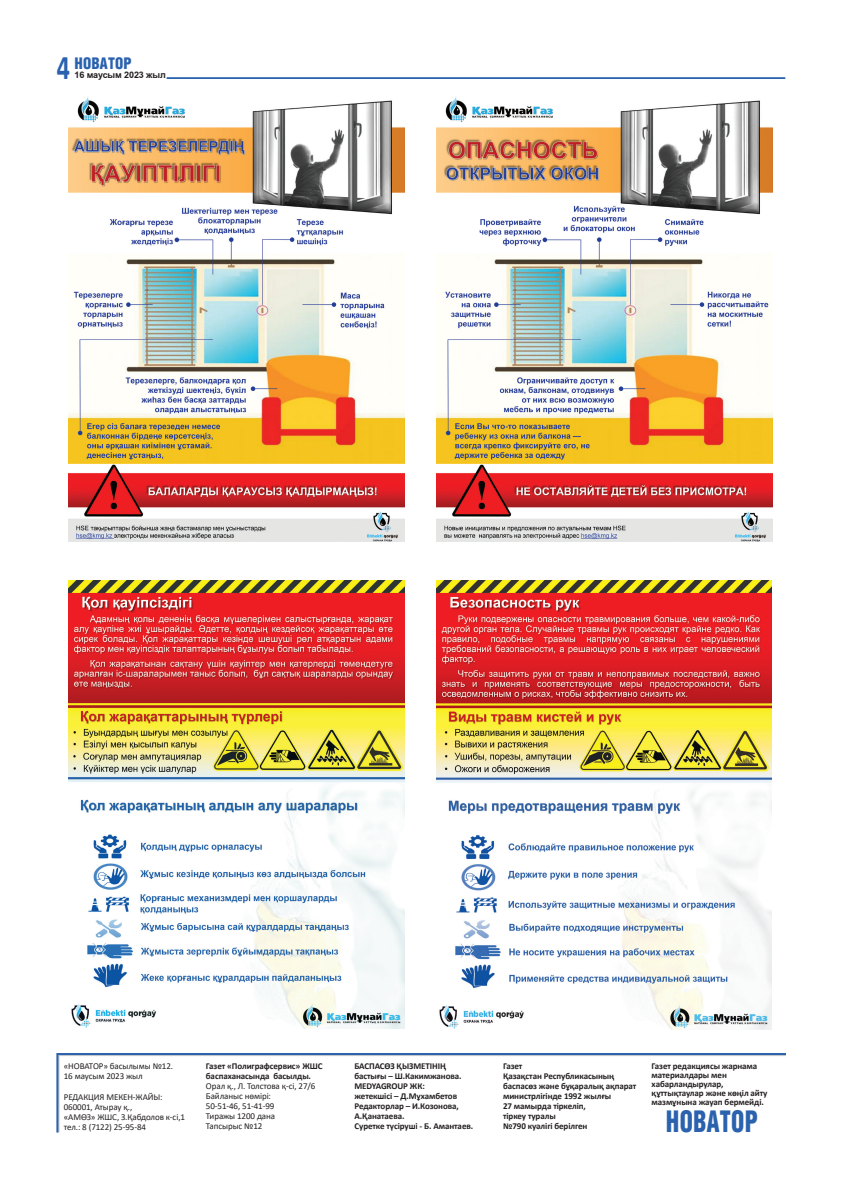
<style>
.page{position:relative;width:842px;height:1191px;background:#fff}
.page>*{position:absolute;margin:0;border:0;box-sizing:border-box;transform-origin:0 0}
.t1{font:30px "Helios Cond Black kz";letter-spacing:.01em;color:#2b62ae;scale:.81 1}
.t2{font:16.1px "Helios Cond Black kz";letter-spacing:.01em;color:#2b62ae;scale:.94 1}
.t3{font:700 9px/10px "Calibri";letter-spacing:-.01em;color:#231f20}
.t4{font:9px/10px "Calibri";letter-spacing:-.01em;color:#231f20}
.t5{font:700 9px "KZ Arial";letter-spacing:-.01em;color:#231f20}
.s1{font-family:"Calibri";font-weight:700;font-size:34.8px}
</style>
<div class="page">
<hr style="left:59px;top:1054px;width:727px;height:2px;background:#c7c8ca">
<hr style="left:58px;top:1054px;width:1px;height:78px;background:#c7c8ca">
<hr style="left:57px;top:1053px;width:729px;height:2px;background:#2b62ae">
<hr style="left:56px;top:1053px;width:2px;height:79px;background:#2b62ae">
<hr style="left:167px;top:77px;width:618px;height:2px;background:#2b62ae">
<img style="left:69px;top:581px;width:336px;height:447px">
<img style="left:436px;top:581px;width:335px;height:448px">
<img style="left:69px;top:97px;width:336px;height:444px">
<img style="left:436px;top:97px;width:336px;height:444px">
<h2 class="t2" style="left:57px;top:54px;width:81px"><span class="s1">4</span> новатор</h2>
<p class="t5" style="left:74px;top:69px;width:93px">16 маусым 2023 жыл</p>
<p class="t4" style="left:64px;top:1060px;width:111px">«НОВАТОР» басылымы №12.<br>16 маусым 2023 жыл</p>
<p class="t4" style="left:64px;top:1091px;width:123px">РЕДАКЦИЯ МЕКЕН-ЖАЙЫ:<br>060001, Атырау қ.,<br>«АМӨЗ» ЖШС, З.Қабдолов к-сі,1 тел.: 8 (7122) 25-95-84</p>
<p class="t3" style="left:206px;top:1061px;width:118px">Газет «Полиграфсервис» ЖШС баспаханасында басылды.</p>
<p class="t4" style="left:206px;top:1080px;width:111px">Орал қ., Л. Толстова қ-сі, 27/6<br>Байланыс нөмірі:<br>50-51-46, 51-41-99<br>Тиражы 1200 дана<br>Тапсырыс №12</p>
<p class="t3" style="left:354px;top:1061px;width:120px">БАСПАСӨЗ ҚЫЗМЕТІНІҢ бастығы – Ш.Какимжанова.<br>MEDYAGROUP ЖК:<br>жетекшісі – Д.Мұхамбетов<br>Редакторлар – И.Козонова,<br>А.Қанатаева.<br>Суретке түсіруші - Б. Амантаев.</p>
<p class="t3" style="left:503px;top:1061px;width:135px">Газет<br>Қазақстан Республикасының баспасөз және бұқаралық ақпарат министрлігінде 1992 жылғы<br>27 мамырда тіркеліп,<br>тіркеу туралы<br>№790 куәлігі берілген</p>
<p class="t3" style="left:652px;top:1061px;width:117px;line-height:9px">Газет редакциясы жарнама материалдары мен хабарландырулар, құттықтаулар және көңіл айту мазмұнына жауап бермейді.</p>
<h1 class="t1" style="left:666px;top:1105px;width:115px">новатор</h1>
</div>
